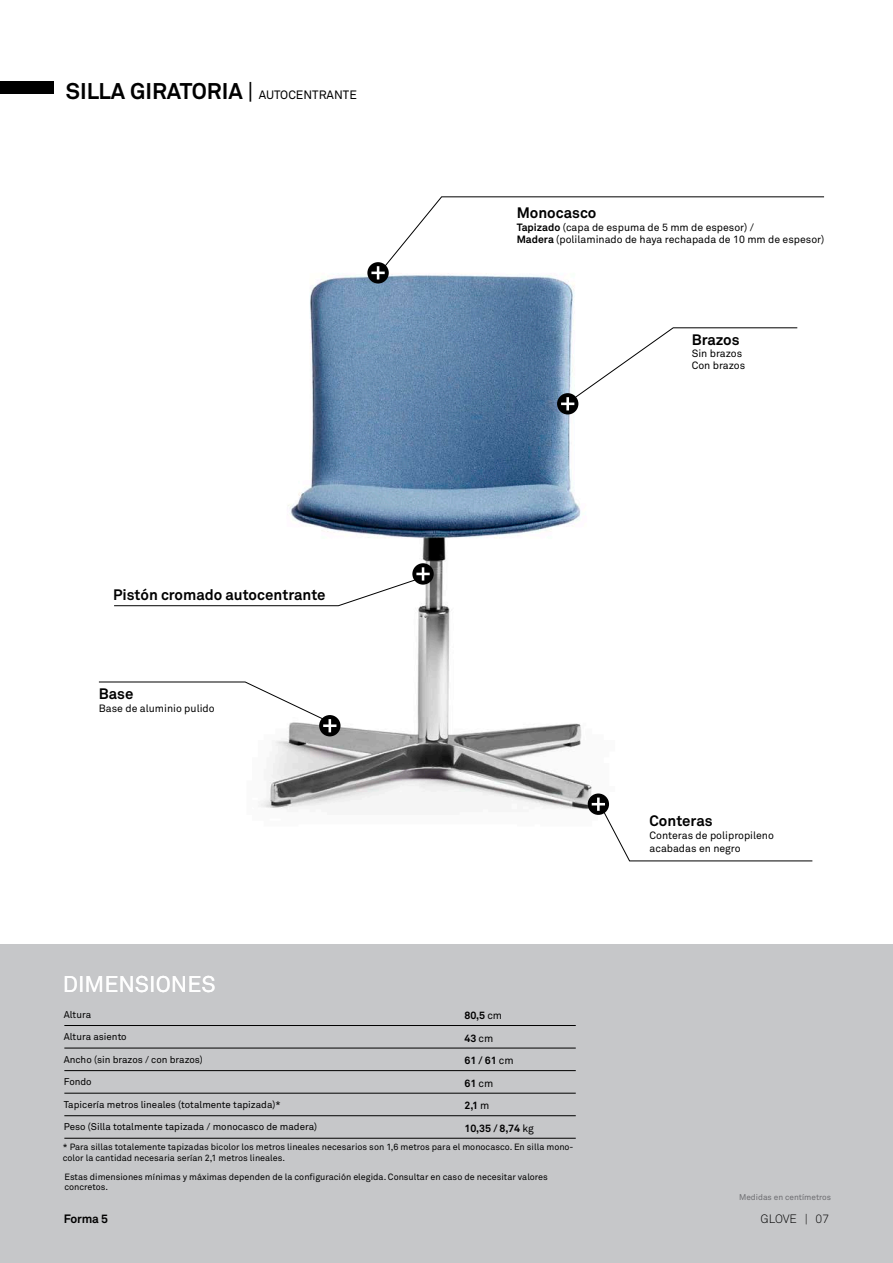
<style>
.page{position:relative;width:893px;height:1263px;background:#fff}
.page>*{position:absolute;margin:0;border:0;box-sizing:border-box;transform-origin:0 0}
.t1{font:700 22.5px "Akkurat";color:#000}
.t2{font:22.5px "Akkurat";color:#fff}
.t3{font:700 15px "Akkurat";color:#000}
.t4{font:300 12px "Akkurat";color:#000}
.t5{font:700 12px "Akkurat";letter-spacing:-.02em;color:#000}
.t6{font:10.5px/12.6px "Akkurat";color:#000}
.t7{font:700 10.5px/22.5px "Akkurat";color:#000}
.t8{font:9.75px "Akkurat";color:#000}
.t9{font:9px/10.8px "Akkurat";color:#000}
.t10{font:8.25px "Akkurat";color:#6d6d71}
.s1{font-weight:400}
.s2{font-weight:400;font-size:12px}
.s3{font-weight:700}
</style>
<div class="page">
<img style="left:162px;top:269px;width:447px;height:544px">
<div style="left:0;top:944px;width:893px;height:319px;background:#c6c7c9"></div>
<div style="left:0;top:82px;width:53px;height:12px;background:#000"></div>
<div style="left:557px;top:393px;width:21px;height:21px;background:#000;border-radius:50%"></div>
<svg style="left:561px;top:327px;width:237px;height:83px"></svg>
<div style="left:319px;top:715px;width:21px;height:21px;background:#000;border-radius:50%"></div>
<svg style="left:98px;top:681px;width:238px;height:51px"></svg>
<svg style="left:412px;top:563px;width:22px;height:22px"></svg>
<svg style="left:114px;top:567px;width:316px;height:39px"></svg>
<hr style="left:64px;top:1025px;width:512px;height:1px;background:#000">
<hr style="left:64px;top:1048px;width:512px;height:1px;background:#000">
<hr style="left:64px;top:1070px;width:512px;height:1px;background:#000">
<hr style="left:64px;top:1093px;width:512px;height:1px;background:#000">
<hr style="left:64px;top:1115px;width:512px;height:1px;background:#000">
<hr style="left:64px;top:1138px;width:512px;height:1px;background:#000">
<div style="left:588px;top:793px;width:21px;height:22px;background:#000;border-radius:50%"></div>
<svg style="left:592px;top:800px;width:221px;height:62px"></svg>
<hr style="left:597px;top:797px;width:3px;height:14px;background:#fff">
<svg style="left:367px;top:262px;width:22px;height:22px"></svg>
<svg style="left:371px;top:196px;width:454px;height:83px"></svg>
<h1 class="t1" style="left:66px;top:77px;width:292px">SILLA GIRATORIA <span class="s1">|</span> <span class="s2">AUTOCENTRANTE</span></h1>
<h2 class="t3" style="left:113px;top:585px;width:214px">Pistón cromado autocentrante</h2>
<h2 class="t3" style="left:99px;top:684px;width:36px">Base</h2>
<p class="t6" style="left:99px;top:702px;width:117px">Base de aluminio pulido</p>
<h1 class="t2" style="left:63px;top:970px;width:154px">DIMENSIONES</h1>
<h2 class="t3" style="left:517px;top:203px;width:81px">Monocasco</h2>
<p class="t6" style="left:517px;top:220px;width:309px"><span class="s3">Tapizado</span> (capa de espuma de 5 mm de espesor) /<br><span class="s3">Madera</span> (polilaminado de haya rechapada de 10 mm de espesor)</p>
<h2 class="t3" style="left:692px;top:330px;width:49px">Brazos</h2>
<p class="t6" style="left:692px;top:347px;width:55px;line-height:12px">Sin brazos<br>Con brazos</p>
<h2 class="t3" style="left:649px;top:812px;width:65px">Conteras</h2>
<p class="t6" style="left:649px;top:829px;width:126px">Conteras de polipropileno acabadas en negro</p>
<p class="t8" style="left:64px;top:1008px;width:29px">Altura</p>
<p class="t8" style="left:64px;top:1031px;width:64px">Altura asiento</p>
<p class="t8" style="left:64px;top:1053px;width:141px">Ancho (sin brazos / con brazos)</p>
<p class="t8" style="left:64px;top:1076px;width:29px">Fondo</p>
<p class="t8" style="left:64px;top:1098px;width:218px">Tapicería metros lineales (totalmente tapizada)*</p>
<p class="t8" style="left:64px;top:1121px;width:255px">Peso (Silla totalmente tapizada / monocasco de madera)</p>
<p class="t9" style="left:63px;top:1141px;width:512px">* Para sillas totalemente tapizadas bicolor los metros lineales necesarios son 1,6 metros para el monocasco. En silla mono&shy;color la cantidad necesaria serían 2,1 metros lineales.</p>
<p class="t9" style="left:64px;top:1171px;width:485px">Estas dimensiones mínimas y máximas dependen de la configuración elegida. Consultar en caso de necesitar valores concretos.</p>
<p class="t7" style="left:464px;top:1004px;width:71px">80,5 <span class="s1">cm<br></span>43 <span class="s1">cm<br></span>61 / 61 <span class="s1">cm<br></span>61 <span class="s1">cm<br></span>2,1 <span class="s1">m<br></span>10,35 / 8,74 <span class="s1">kg</span></p>
<p class="t10" style="left:739px;top:1192px;width:93px">Medidas en centímetros</p>
<h3 class="t5" style="left:64px;top:1211px;width:46px">Forma 5</h3>
<h3 class="t4" style="left:761px;top:1211px;width:70px">GLOVE | 07</h3>
</div>
